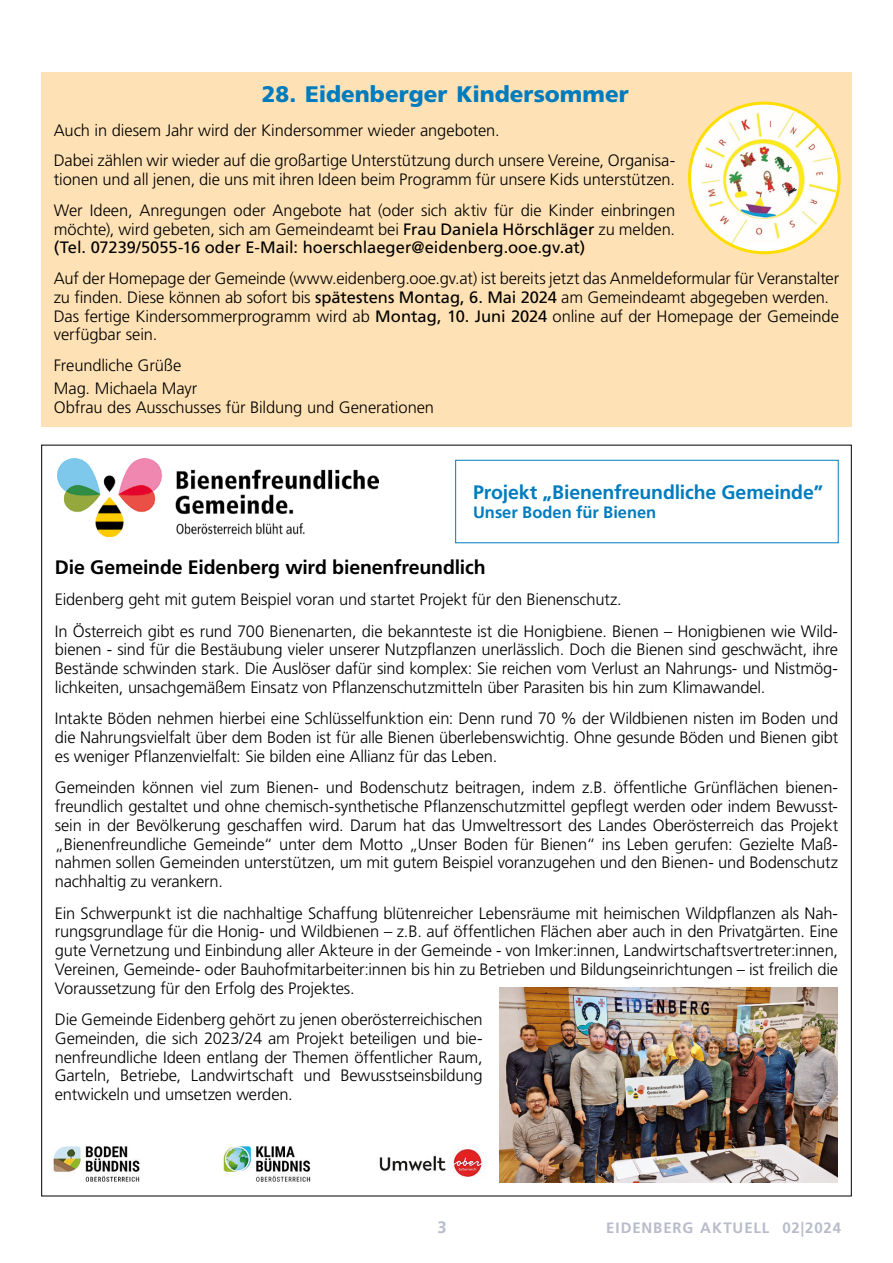
<style>
.page{position:relative;width:893px;height:1263px;background:#fff}
.page>*{position:absolute;margin:0;border:0;box-sizing:border-box;transform-origin:0 0}
.t1{font:900 22.5px "Frutiger LT Std";color:#007cbe}
.t2{font:700 19.5px "Frutiger LT Std";letter-spacing:-.005em;color:#000}
.t3{font:700 19.5px "Frutiger LT Std";letter-spacing:-.005em;color:#007cbe}
.t4{font:300 16.5px/18.8px "Frutiger LT Std";letter-spacing:-.01em;color:#000}
.t5{font:16.5px/18.8px "Frutiger LT Std";color:#000}
.t6{font:700 16.5px "Frutiger LT Std";color:#007cbe}
.t7{font:700 16.5px "Frutiger LT Std";color:#b8bcca}
.t8{font:700 15px "Frutiger LT Std";letter-spacing:.06em;color:#b8bcca}
.s1{font-weight:300}
.s2{font-weight:400}
</style>
<div class="page">
<div style="left:41px;top:72px;width:811px;height:355px;background:#fee1b4"></div>
<svg style="left:689px;top:103px;width:150px;height:150px"></svg>
<img style="left:701px;top:112px;width:135px;height:132px">
<div style="left:688px;top:102px;width:153px;height:152px;border:3px solid #fd0;border-radius:50%"></div>
<img style="left:57px;top:459px;width:322px;height:77px">
<div style="left:455px;top:460px;width:384px;height:83px;border:1px solid #007cbe"></div>
<img style="left:500px;top:987px;width:338px;height:195px">
<img style="left:53px;top:1146px;width:87px;height:36px">
<img style="left:221px;top:1146px;width:90px;height:36px">
<img style="left:379px;top:1145px;width:107px;height:32px">
<h1 class="t1" style="left:262px;top:80px;width:368px">28. Eidenberger Kindersommer</h1>
<p class="t4" style="left:54px;top:115px;width:623px;line-height:30.8px">Auch in diesem Jahr wird der Kindersommer wieder angeboten.<br>Dabei zählen wir wieder auf die großartige Unterstützung durch unsere Vereine, Organisa-</p>
<p class="t4" style="left:54px;top:164px;width:623px;line-height:30.8px">tionen und all jenen, die uns mit ihren Ideen beim Programm für unsere Kids unterstützen.<br>Wer Ideen, Anregungen oder Angebote hat (oder sich aktiv für die Kinder einbringen</p>
<p class="t5" style="left:54px;top:220px;width:623px"><span class="s1">möchte), wird gebeten, sich am Gemeindeamt bei</span> Frau Daniela Hörschläger <span class="s1">zu melden. </span>(Tel. 07239/5055-16 oder E-Mail: hoerschlaeger@eidenberg.ooe.gv.at)</p>
<p class="t4" style="left:54px;top:269px;width:787px">Auf der Homepage der Gemeinde (www.eidenberg.ooe.gv.at) ist bereits jetzt das Anmeldeformular für Veranstalter zu finden. Diese können ab sofort bis <span class="s2">spätestens Montag, 6. Mai 2024</span> am Gemeindeamt abgegeben werden.<br>Das fertige Kindersommerprogramm wird ab <span class="s2">Montag, 10. Juni 2024</span> online auf der Homepage der Gemeinde verfügbar sein.</p>
<p class="t4" style="left:54px;top:354px;width:145px;line-height:23px">Freundliche Grüße<br>Mag. Michaela Mayr</p>
<p class="t4" style="left:54px;top:398px;width:382px">Obfrau des Ausschusses für Bildung und Generationen</p>
<p class="t3" style="left:473px;top:481px;width:352px">Projekt „Bienenfreundliche Gemeinde”</p>
<p class="t6" style="left:473px;top:503px;width:185px">Unser Boden für Bienen</p>
<p class="t2" style="left:55px;top:555px;width:432px">Die Gemeinde Eidenberg wird bienenfreundlich</p>
<p class="t4" style="left:55px;top:584px;width:785px;line-height:31.5px">Eidenberg geht mit gutem Beispiel voran und startet Projekt für den Bienenschutz.<br>In Österreich gibt es rund 700 Bienenarten, die bekannteste ist die Honigbiene. Bienen – Honigbienen wie Wild-</p>
<p class="t4" style="left:55px;top:641px;width:785px;text-align:justify">bienen - sind für die Bestäubung vieler unserer Nutzpflanzen unerlässlich. Doch die Bienen sind geschwächt, ihre Bestände schwinden stark. Die Auslöser dafür sind komplex: Sie reichen vom Verlust an Nahrungs- und Nistmög&shy;lichkeiten, unsachgemäßem Einsatz von Pflanzenschutzmitteln über Parasiten bis hin zum Klimawandel.</p>
<p class="t4" style="left:55px;top:710px;width:785px;text-align:justify">Intakte Böden nehmen hierbei eine Schlüsselfunktion ein: Denn rund 70 % der Wildbienen nisten im Boden und die Nahrungsvielfalt über dem Boden ist für alle Bienen überlebenswichtig. Ohne gesunde Böden und Bienen gibt es weniger Pflanzenvielfalt: Sie bilden eine Allianz für das Leben.</p>
<p class="t4" style="left:55px;top:779px;width:785px;text-align:justify">Gemeinden können viel zum Bienen- und Bodenschutz beitragen, indem z.B. öffentliche Grünflächen bienen&shy;freundlich gestaltet und ohne chemisch-synthetische Pflanzenschutzmittel gepflegt werden oder indem Bewusst&shy;sein in der Bevölkerung geschaffen wird. Darum hat das Umweltressort des Landes Oberösterreich das Projekt „Bienenfreundliche Gemeinde“ unter dem Motto „Unser Boden für Bienen“ ins Leben gerufen: Gezielte Maß&shy;nahmen sollen Gemeinden unterstützen, um mit gutem Beispiel voranzugehen und den Bienen- und Bodenschutz nachhaltig zu verankern.</p>
<p class="t4" style="left:55px;top:904px;width:785px;text-align:justify">Ein Schwerpunkt ist die nachhaltige Schaffung blütenreicher Lebensräume mit heimischen Wildpflanzen als Nah&shy;rungsgrundlage für die Honig- und Wildbienen – z.B. auf öffentlichen Flächen aber auch in den Privatgärten. Eine gute Vernetzung und Einbindung aller Akteure in der Gemeinde - von Imker:innen, Landwirtschaftsvertreter:innen, Vereinen, Gemeinde- oder Bauhofmitarbeiter:innen bis hin zu Betrieben und Bildungseinrichtungen – ist freilich die Voraussetzung für den Erfolg des Projektes.</p>
<p class="t4" style="left:55px;top:1010px;width:429px;text-align:justify">Die Gemeinde Eidenberg gehört zu jenen oberösterreichischen Gemeinden, die sich 2023/24 am Projekt beteiligen und bie&shy;nenfreundliche Ideen entlang der Themen öffentlicher Raum, Garteln, Betriebe, Landwirtschaft und Bewusstseinsbildung entwickeln und umsetzen werden.</p>
<p class="t7" style="left:438px;top:1218px;width:11px">3</p>
<p class="t8" style="left:606px;top:1219px;width:236px">EIDENBERG AKTUELL 02|2024</p>
</div>
